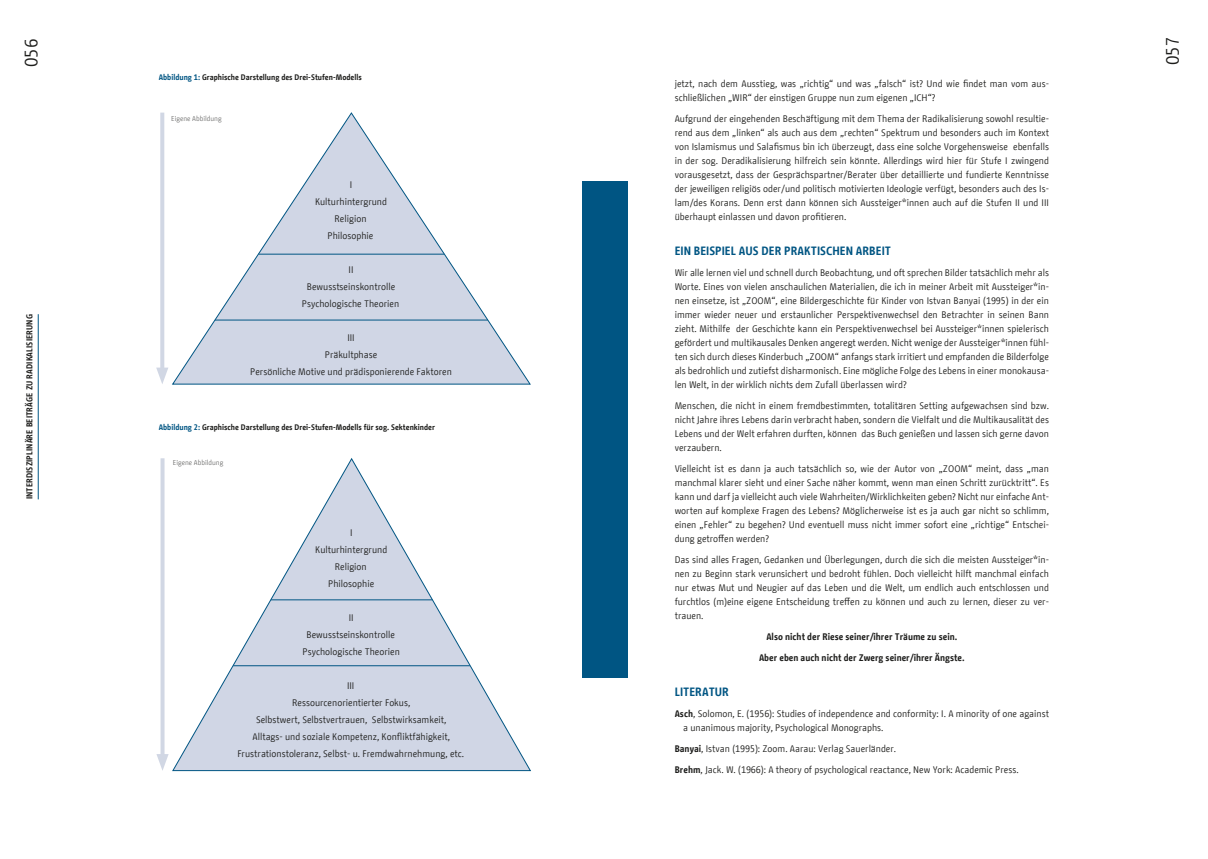
<style>
.page{position:relative;width:1208px;height:859px;background:#fff}
.page>*{position:absolute;margin:0;border:0;box-sizing:border-box;transform-origin:0 0}
.t1{font:18px "BMF Change";color:#1d1d1b}
._002_Überschrift_2_G{font:700 12px "BMF Change";color:#005583}
._002_Fliesstext_9_5{font:9.5px/14px "BMF Change";color:#1d1d1b;text-align:center}
._002_Fliesstext_9_5-2{font:700 9.5px "BMF Change";color:#1d1d1b}
.t2{font:700 8.5px "BMF Change";letter-spacing:.01em;color:#1d1d1b}
._003_BU{font:700 8px "BMF Change";color:#1d1d1b}
._004_Tabelle_BU{font:7px "BMF Change";color:#70706f}
.s1{color:#005583}
.s2{font-weight:700}
</style>
<div class="page">
<div style="left:582px;top:181px;width:45px;height:496px;background:#005583"></div>
<hr style="left:38px;top:314px;width:1px;height:185px;background:#005583">
<svg style="left:172px;top:112px;width:359px;height:273px"></svg>
<svg style="left:160px;top:113px;width:4px;height:255px"></svg>
<svg style="left:156px;top:368px;width:12px;height:16px"></svg>
<hr style="left:258px;top:254px;width:186px;height:1px;background:#005583">
<hr style="left:215px;top:320px;width:273px;height:1px;background:#005583">
<svg style="left:172px;top:458px;width:359px;height:313px"></svg>
<svg style="left:160px;top:458px;width:4px;height:296px"></svg>
<svg style="left:156px;top:754px;width:13px;height:17px"></svg>
<hr style="left:271px;top:599px;width:161px;height:1px;background:#005583">
<hr style="left:233px;top:665px;width:237px;height:1px;background:#005583">
<h1 class="t1" style="left:19px;top:67px;width:30px;rotate:-90deg">056</h1>
<p class="t2" style="left:23px;top:499px;width:187px;rotate:-90deg">INTERDISZIPLINÄRE BEITRÄGE ZU RADIKALISIERUNG</p>
<h4 class="_003_BU" style="left:159px;top:71px;width:205px"><span class="s1">Abbildung 1:</span> Graphische Darstellung des Drei-Stufen-Modells</h4>
<p class="_004_Tabelle_BU" style="left:171px;top:113px;width:52px">Eigene Abbildung</p>
<p class="_002_Fliesstext_9_5" style="left:315px;top:177px;width:74px;line-height:17px">I<br>Kulturhintergrund<br>Religion<br>Philosophie</p>
<p class="_002_Fliesstext_9_5" style="left:302px;top:262px;width:99px;line-height:17px">II<br>Bewusstseinskontrolle<br>Psychologische Theorien</p>
<p class="_002_Fliesstext_9_5" style="left:250px;top:330px;width:203px;line-height:17px">III<br>Präkultphase<br>Persönliche Motive und prädisponierende Faktoren</p>
<h4 class="_003_BU" style="left:159px;top:422px;width:278px"><span class="s1">Abbildung 2:</span> Graphische Darstellung des Drei-Stufen-Modells für sog. Sektenkinder</h4>
<p class="_004_Tabelle_BU" style="left:173px;top:458px;width:52px">Eigene Abbildung</p>
<p class="_002_Fliesstext_9_5" style="left:315px;top:524px;width:74px;line-height:17px">I<br>Kulturhintergrund<br>Religion<br>Philosophie</p>
<p class="_002_Fliesstext_9_5" style="left:302px;top:609px;width:99px;line-height:17px">II<br>Bewusstseinskontrolle<br>Psychologische Theorien</p>
<p class="_002_Fliesstext_9_5" style="left:237px;top:677px;width:228px;line-height:17px">III<br>Ressourcenorientierter Fokus,<br>Selbstwert, Selbstvertrauen, Selbstwirksamkeit,<br>Alltags- und soziale Kompetenz, Konfliktfähigkeit, Frustrationstoleranz, Selbst- u. Fremdwahrnehmung, etc.</p>
<p class="_002_Fliesstext_9_5" style="left:674px;top:77px;width:376px;text-align:left">jetzt, nach dem Ausstieg, was „richtig“ und was „falsch“ ist? Und wie findet man vom aus&shy;schließlichen „WIR“ der einstigen Gruppe nun zum eigenen „ICH“?</p>
<p class="_002_Fliesstext_9_5" style="left:674px;top:112px;width:376px;text-align:justify">Aufgrund der eingehenden Beschäftigung mit dem Thema der Radikalisierung sowohl resultie&shy;rend aus dem „linken“ als auch aus dem „rechten“ Spektrum und besonders auch im Kontext von Islamismus und Salafismus bin ich überzeugt, dass eine solche Vorgehensweise ebenfalls in der sog. Deradikalisierung hilfreich sein könnte. Allerdings wird hier für Stufe I zwingend vorausgesetzt, dass der Gesprächspartner/Berater über detaillierte und fundierte Kenntnisse der jeweiligen religiös oder/und politisch motivierten Ideologie verfügt, besonders auch des Is&shy;lam/des Korans. Denn erst dann können sich Aussteiger*innen auch auf die Stufen II und III überhaupt einlassen und davon profitieren.</p>
<p class="_002_Überschrift_2_G" style="left:674px;top:243px;width:218px">EIN BEISPIEL AUS DER PRAKTISCHEN ARBEIT</p>
<p class="_002_Fliesstext_9_5" style="left:674px;top:266px;width:376px;text-align:justify">Wir alle lernen viel und schnell durch Beobachtung, und oft sprechen Bilder tatsächlich mehr als Worte. Eines von vielen anschaulichen Materialien, die ich in meiner Arbeit mit Aussteiger*in&shy;nen einsetze, ist „ZOOM“, eine Bildergeschichte für Kinder von Istvan Banyai (1995) in der ein immer wieder neuer und erstaunlicher Perspektivenwechsel den Betrachter in seinen Bann zieht. Mithilfe der Geschichte kann ein Perspektivenwechsel bei Aussteiger*innen spielerisch gefördert und multikausales Denken angeregt werden. Nicht wenige der Aussteiger*innen fühl&shy;ten sich durch dieses Kinderbuch „ZOOM“ anfangs stark irritiert und empfanden die Bilderfolge als bedrohlich und zutiefst disharmonisch. Eine mögliche Folge des Lebens in einer monokausa&shy;len Welt, in der wirklich nichts dem Zufall überlassen wird?</p>
<p class="_002_Fliesstext_9_5" style="left:674px;top:399px;width:376px;text-align:justify">Menschen, die nicht in einem fremdbestimmten, totalitären Setting aufgewachsen sind bzw. nicht Jahre ihres Lebens darin verbracht haben, sondern die Vielfalt und die Multikausalität des Lebens und der Welt erfahren durften, können das Buch genießen und lassen sich gerne davon verzaubern.</p>
<p class="_002_Fliesstext_9_5" style="left:674px;top:462px;width:376px;text-align:justify">Vielleicht ist es dann ja auch tatsächlich so, wie der Autor von „ZOOM“ meint, dass „man manchmal klarer sieht und einer Sache näher kommt, wenn man einen Schritt zurücktritt“. Es kann und darf ja vielleicht auch viele Wahrheiten/Wirklichkeiten geben? Nicht nur einfache Ant&shy;worten auf komplexe Fragen des Lebens? Möglicherweise ist es ja auch gar nicht so schlimm, einen „Fehler“ zu begehen? Und eventuell muss nicht immer sofort eine „richtige“ Entschei&shy;dung getroffen werden?</p>
<p class="_002_Fliesstext_9_5" style="left:674px;top:553px;width:376px;text-align:justify">Das sind alles Fragen, Gedanken und Überlegungen, durch die sich die meisten Aussteiger*in&shy;nen zu Beginn stark verunsichert und bedroht fühlen. Doch vielleicht hilft manchmal einfach nur etwas Mut und Neugier auf das Leben und die Welt, um endlich auch entschlossen und furchtlos (m)eine eigene Entscheidung treffen zu können und auch zu lernen, dieser zu ver&shy;trauen.</p>
<p class="_002_Fliesstext_9_5-2" style="left:766px;top:630px;width:192px">Also nicht der Riese seiner/ihrer Träume zu sein.</p>
<p class="_002_Fliesstext_9_5-2" style="left:759px;top:651px;width:207px">Aber eben auch nicht der Zwerg seiner/ihrer Ängste.</p>
<p class="_002_Überschrift_2_G" style="left:674px;top:684px;width:56px">LITERATUR</p>
<p class="_002_Fliesstext_9_5" style="left:683px;top:707px;width:367px;text-align:left;text-indent:-9px"><span class="s2">Asch</span>, Solomon, E. (1956): Studies of independence and conformity: I. A minority of one against a unanimous majority, Psychological Monographs.</p>
<p class="_002_Fliesstext_9_5" style="left:674px;top:742px;width:223px"><span class="s2">Banyai</span>, Istvan (1995): Zoom. Aarau: Verlag Sauerländer.</p>
<p class="_002_Fliesstext_9_5" style="left:674px;top:763px;width:345px"><span class="s2">Brehm</span>, Jack. W. (1966): A theory of psychological reactance, New York: Academic Press.</p>
<h1 class="t1" style="left:1159px;top:65px;width:30px;rotate:-90deg">057</h1>
</div>
